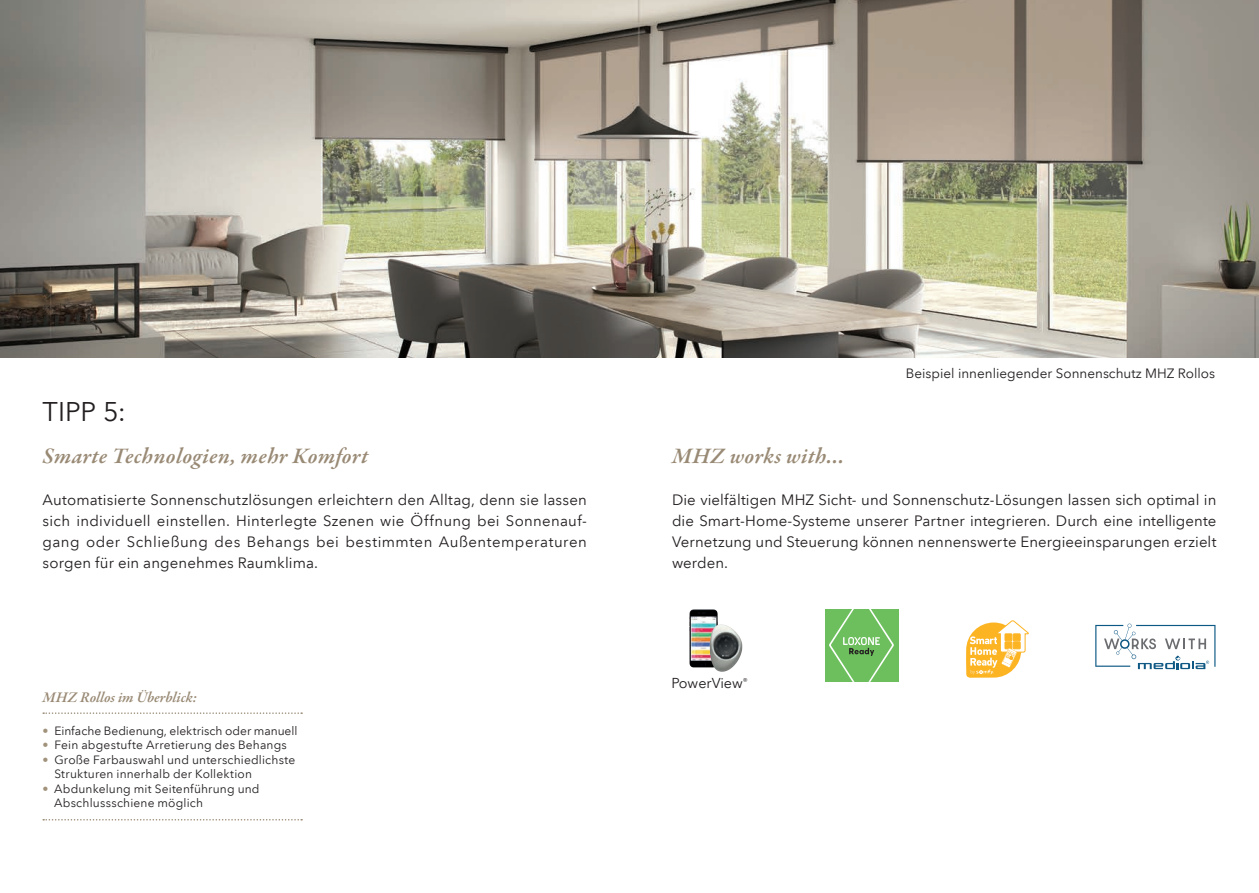
<style>
.page{position:relative;width:1259px;height:893px;background:#fff}
.page>*{position:absolute;margin:0;border:0;box-sizing:border-box;transform-origin:0 0}
.t1{font:27px "Avenir Next LT Com";color:#231f20}
.t2{font:italic 600 22.5px "Garamond Premr Pro";letter-spacing:.015em;color:#998a75}
.t3{font:15px/21px "Avenir Next LT Com";letter-spacing:.005em;color:#231f20;text-align:justify}
.t4{font:italic 600 15px "Garamond Premr Pro";color:#998a75}
.t5{font:14.4px "Avenir Next LT Com";color:#231f20}
.t6{font:13.5px "Avenir Next LT Com";color:#231f20}
.t7{font:12px/14.4px "Avenir Next LT Com";letter-spacing:.015em;color:#231f20}
.t8{font:12px "Avenir Next LT Com";letter-spacing:-.005em;color:#231f20}
.s1{color:#a1937b}
</style>
<div class="page">
<svg style="left:1095px;top:624px;width:120px;height:45px"></svg>
<svg style="left:966px;top:620px;width:62px;height:58px"></svg>
<div style="left:825px;top:609px;width:73px;height:73px;background:#6dbf5d"></div>
<svg style="left:829px;top:609px;width:65px;height:73px"></svg>
<img style="left:689px;top:609px;width:29px;height:59px">
<img style="left:709px;top:624px;width:12px;height:46px">
<img style="left:0;top:0;width:1259px;height:357px">
<svg style="left:43px;top:712px;width:259px;height:2px"></svg>
<svg style="left:43px;top:819px;width:259px;height:1px"></svg>
<h1 class="t1" style="left:43px;top:395px;width:85px">TIPP 5:</h1>
<h2 class="t2" style="left:43px;top:442px;width:327px">Smarte Technologien, mehr Komfort</h2>
<p class="t3" style="left:43px;top:489px;width:546px">Automatisierte Sonnenschutzlösungen erleichtern den Alltag, denn sie lassen sich individuell einstellen. Hinterlegte Szenen wie Öffnung bei Sonnenauf&shy;gang oder Schließung des Behangs bei bestimmten Außentemperaturen sorgen für ein angenehmes Raumklima.</p>
<p class="t4" style="left:43px;top:687px;width:156px">MHZ Rollos im Überblick:</p>
<p class="t8" style="left:42px;top:724px;width:256px"><span class="s1">•</span> Einfache Bedienung, elektrisch oder manuell</p>
<p class="t7" style="left:42px;top:738px;width:246px"><span class="s1">•</span> Fein abgestufte Arretierung des Behangs</p>
<p class="t7" style="left:54px;top:752px;width:242px;text-indent:-12px"><span class="s1">•</span> Große Farbauswahl und unterschiedlichste<br>Strukturen innerhalb der Kollektion</p>
<p class="t7" style="left:54px;top:781px;width:207px;text-indent:-12px"><span class="s1">•</span> Abdunkelung mit Seitenführung und<br>Abschlussschiene möglich</p>
<p class="t6" style="left:906px;top:365px;width:311px">Beispiel innenliegender Sonnenschutz MHZ Rollos</p>
<h2 class="t2" style="left:672px;top:442px;width:174px">MHZ works with...</h2>
<p class="t3" style="left:672px;top:489px;width:546px">Die vielfältigen MHZ Sicht- und Sonnenschutz-Lösungen lassen sich optimal in die Smart-Home-Systeme unserer Partner integrieren. Durch eine intelligente Vernetzung und Steuerung können nennenswerte Energieeinsparungen erzielt werden.</p>
<p class="t5" style="left:671px;top:675px;width:78px">PowerView<sup>®</sup></p>
</div>
